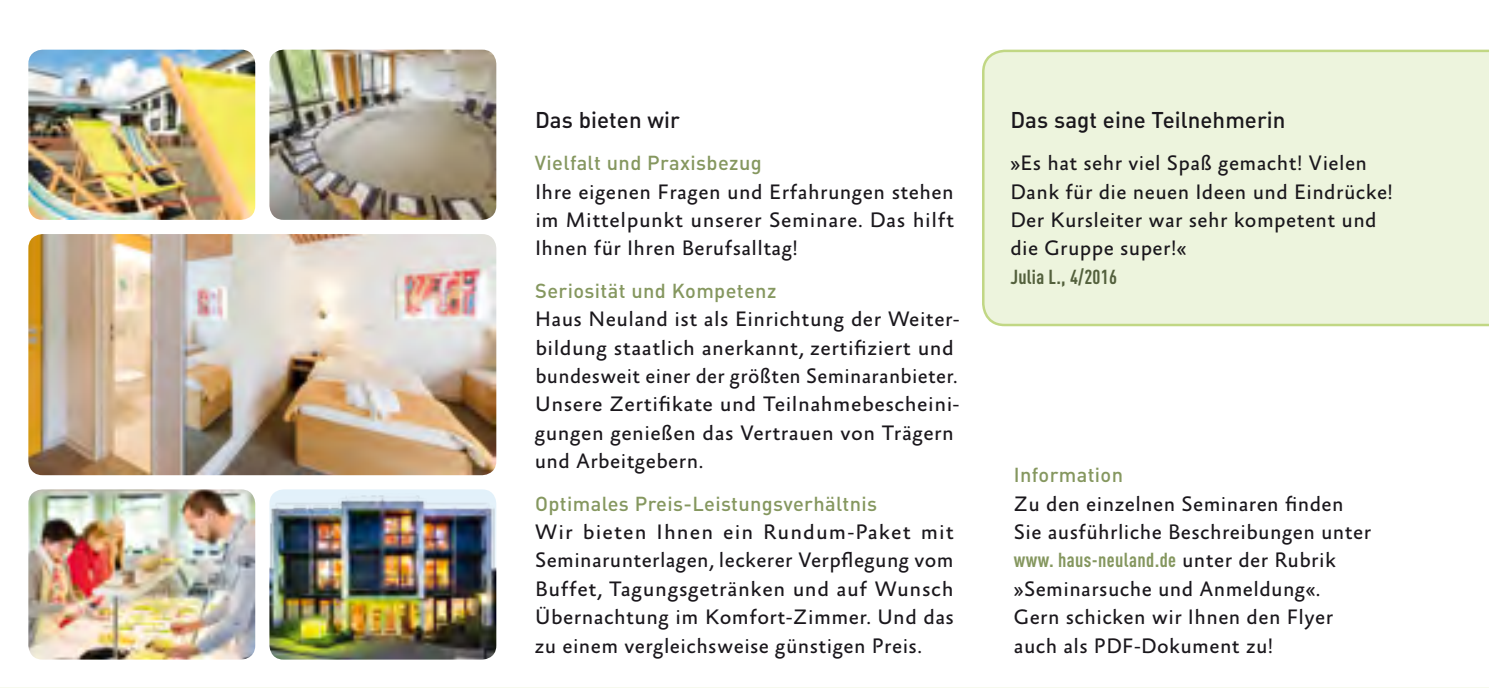
<style>
.page{position:relative;width:1489px;height:688px;background:#fff}
.page>*{position:absolute;margin:0;border:0;box-sizing:border-box;transform-origin:0 0}
._07-Inhalt_Titel{font:22.5px "DIN Medium Alternate";letter-spacing:.005em;color:#1a171c}
._03-Fließtext_Ohne_E{font:21.25px/28.2px "Absara Sans";letter-spacing:.02em;color:#1a171c}
._00_Inhalt_Sub{font:21.25px/28.2px "Absara Sans";letter-spacing:.02em;color:#1a171c;text-align:justify}
.Sub_02{font:500 20px "DIN";letter-spacing:.02em;color:#85975f}
._03-Fließtext_Ohne_E-2{font:700 20px "DIN Cond";letter-spacing:.02em;color:#85975f}
._07-Inhalt_sub{font:700 20px "DIN Cond";letter-spacing:.015em;color:#53603c}
.s1{font-family:"Absara Sans";font-weight:400;font-size:21.25px;color:#1a171c}
</style>
<div class="page">
<hr style="left:0;top:687px;width:1488px;height:1px;background:#f6f9ee">
<img style="left:28px;top:50px;width:227px;height:170px">
<img style="left:28px;top:489px;width:227px;height:170px">
<img style="left:269px;top:50px;width:227px;height:170px">
<img style="left:269px;top:489px;width:227px;height:170px">
<img style="left:28px;top:234px;width:468px;height:241px">
<div style="left:982px;top:49px;width:506px;height:278px;background:#edf4dd"></div>
<p class="_07-Inhalt_Titel" style="left:535px;top:105px;width:146px">Das bieten wir</p>
<p class="Sub_02" style="left:535px;top:150px;width:228px">Vielfalt und Praxisbezug</p>
<p class="_03-Fließtext_Ohne_E" style="left:535px;top:178px;width:420px;text-align:justify">Ihre eigenen Fragen und Erfahrungen stehen im Mittelpunkt unserer Seminare. Das hilft Ihnen für Ihren Berufsalltag!</p>
<p class="Sub_02" style="left:535px;top:278px;width:243px">Seriosität und Kompetenz</p>
<p class="_03-Fließtext_Ohne_E" style="left:534px;top:306px;width:426px">Haus Neuland ist als Einrichtung der Weiter&shy;bildung staatlich anerkannt, zertifiziert und bundesweit einer der größten Seminaranbieter.<br>Unsere Zertifikate und Teilnahmebescheini&shy;gungen genießen das Vertrauen von Trägern und Arbeitgebern.</p>
<p class="Sub_02" style="left:535px;top:490px;width:343px">Optimales Preis-Leistungsverhältnis</p>
<p class="_00_Inhalt_Sub" style="left:534px;top:518px;width:421px">Wir bieten Ihnen ein Rundum-Paket mit Seminarunterlagen, leckerer Verpflegung vom Buffet, Tagungsgetränken und auf Wunsch Übernachtung im Komfort-Zimmer. Und das zu einem vergleichsweise günstigen Preis.</p>
<p class="_07-Inhalt_Titel" style="left:1010px;top:105px;width:277px">Das sagt eine Teilnehmerin</p>
<p class="_03-Fließtext_Ohne_E" style="left:1010px;top:150px;width:384px">»Es hat sehr viel Spaß gemacht! Vielen Dank für die neuen Ideen und Eindrücke!<br>Der Kursleiter war sehr kompetent und die Gruppe super!«</p>
<p class="_07-Inhalt_sub" style="left:1010px;top:264px;width:108px">Julia L., 4/2016</p>
<p class="Sub_02" style="left:1013px;top:462px;width:111px">Information</p>
<p class="_03-Fließtext_Ohne_E" style="left:1013px;top:490px;width:359px">Zu den einzelnen Seminaren finden<br>Sie ausführliche Beschreibungen unter</p>
<p class="_03-Fließtext_Ohne_E-2" style="left:1013px;top:548px;width:323px">www. haus-neuland.de <span class="s1">unter der Rubrik</span></p>
<p class="_03-Fließtext_Ohne_E" style="left:1013px;top:575px;width:321px">»Seminarsuche und Anmeldung«.<br>Gern schicken wir Ihnen den Flyer auch als PDF-Dokument zu!</p>
</div>
